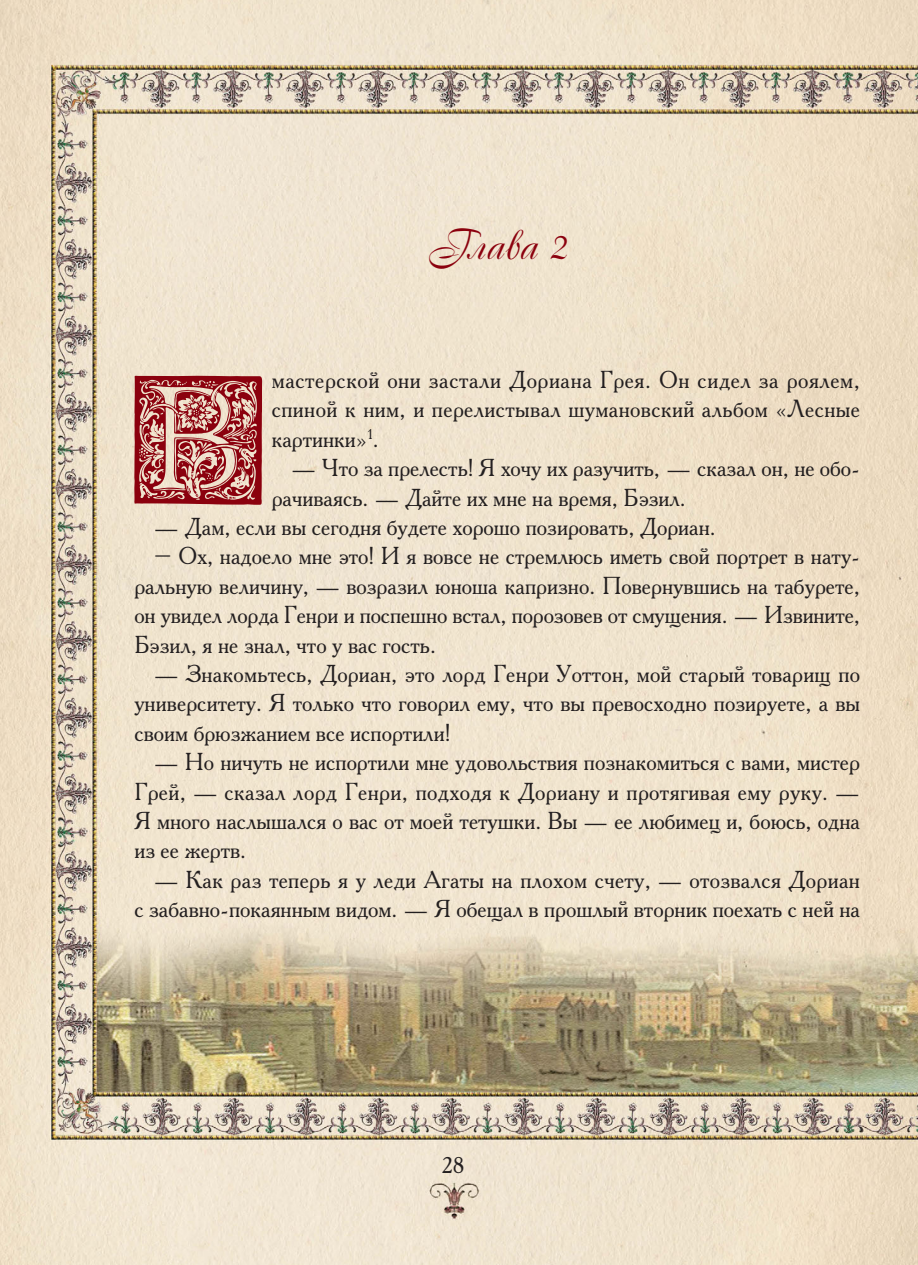
<style>
.page{position:relative;width:918px;height:1265px;background:#fff}
.page>*{position:absolute;margin:0;border:0;box-sizing:border-box;transform-origin:0 0}
.t1{font:42px "Cassandra";color:#8b010e}
.t2{font:24.5px/29.4px "Academy C";color:#231f20;text-align:justify}
.t3{font:22.75px "Academy C";color:#231f20}
</style>
<div class="page">
<img style="left:0;top:0;width:918px;height:1265px">
<svg style="left:134px;top:376px;width:128px;height:129px;background:#b76562"></svg>
<h1 class="t1" style="left:428px;top:220px;width:140px">Глава 2</h1>
<p class="t2" style="left:272px;top:367px;width:590px">мастерской они застали Дориана Грея. Он сидел за роялем, спиной к ним, и перелистывал шумановский альбом «Лесные картинки»<sup>1</sup>.</p>
<p class="t2" style="left:272px;top:455px;width:590px;text-indent:19px">— Что за прелесть! Я хочу их разучить, — сказал он, не обо&shy;рачиваясь. — Дайте их мне на время, Бэзил.</p>
<p class="t2" style="left:154px;top:514px;width:563px">— Дам, если вы сегодня будете хорошо позировать, Дориан.</p>
<p class="t2" style="left:134px;top:543px;width:727px;text-indent:19px">– Ох, надоело мне это! И я вовсе не стремлюсь иметь свой портрет в нату&shy;ральную величину, — возразил юноша капризно. Повернувшись на табурете, он увидел лорда Генри и поспешно встал, порозовев от смущения. — Извините, Бэзил, я не знал, что у вас гость.</p>
<p class="t2" style="left:134px;top:661px;width:727px;text-indent:19px">— Знакомьтесь, Дориан, это лорд Генри Уоттон, мой старый товарищ по университету. Я только что говорил ему, что вы превосходно позируете, а вы своим брюзжанием все испортили!</p>
<p class="t2" style="left:134px;top:749px;width:727px;text-indent:19px">— Но ничуть не испортили мне удовольствия познакомиться с вами, мистер Грей, — сказал лорд Генри, подходя к Дориану и протягивая ему руку. — Я много наслышался о вас от моей тетушки. Вы — ее любимец и, боюсь, одна из ее жертв.</p>
<p class="t2" style="left:134px;top:867px;width:727px;text-align:right">— Как раз теперь я у леди Агаты на плохом счету, — отозвался Дориан<br>с забавно-покаянным видом. — Я обещал в прошлый вторник поехать с ней на</p>
<p class="t3" style="left:442px;top:1157px;width:24px">28</p>
</div>
